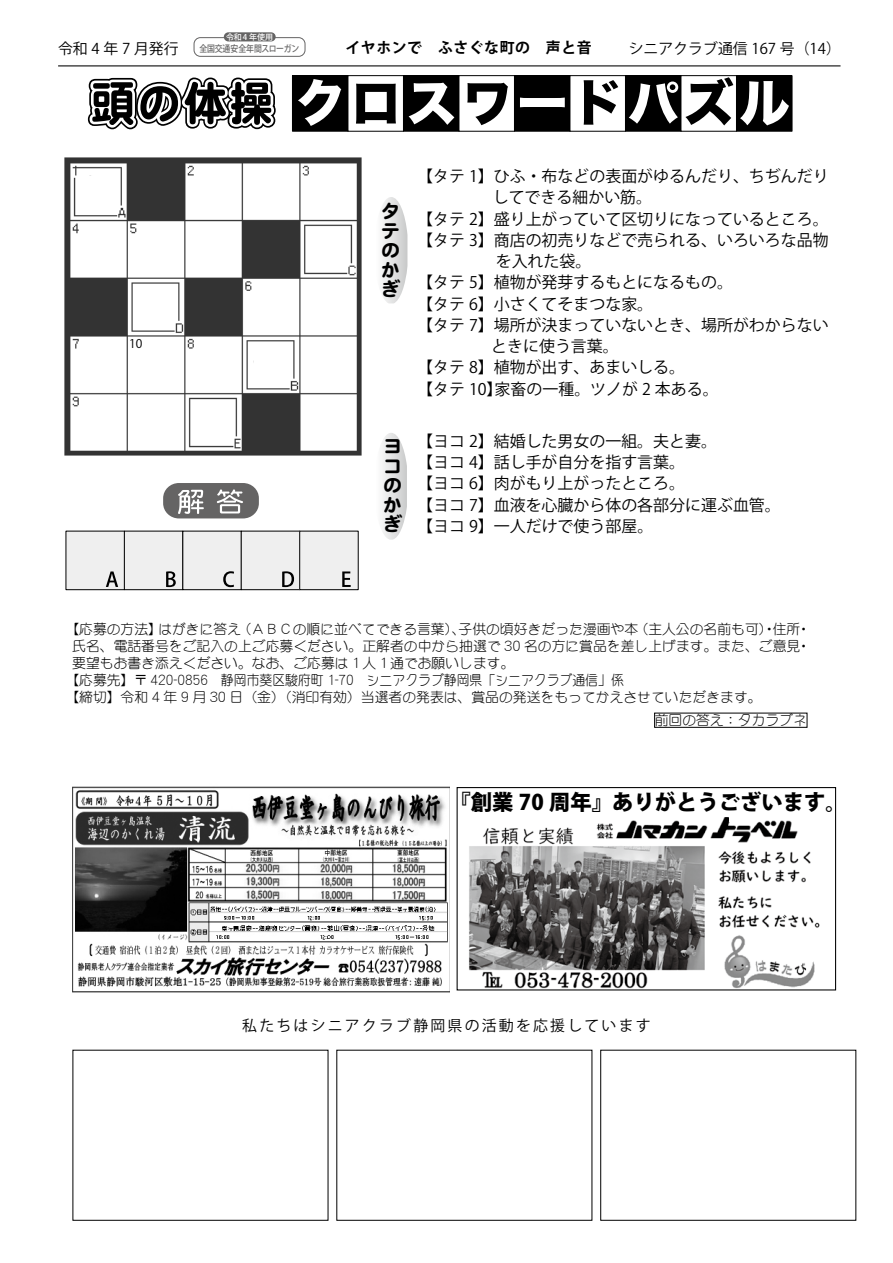
<style>
.page{position:relative;width:893px;height:1263px;background:#fff}
.page>*{position:absolute;margin:0;border:0;box-sizing:border-box;transform-origin:0 0}
.t1{font:50.4px "Hira Kaku Std N W8";letter-spacing:.1em;color:#fff}
.t2{font:21.3px "Koz Go Pr 6 N Heavy 90 pv RKSJ H";color:#000}
.t3{font:19.5px/19.5px "DF Maru Gothic SB MP RKSJ H";color:#000;text-align:justify}
.t4{font:15.9px "Koz Go Pro";color:#000}
.t5{font:15.9px/21.3px "Koz Go Pr 6 N";color:#000}
.t6{font:14.85px "Koz Go Pro";letter-spacing:.15em;color:#000}
.t7{font:14.85px "Koz Go Pro";color:#000}
.t8{font:700 14.85px "Koz Go Pro";letter-spacing:.035em;color:#000}
.t9{font:13.8px "DF Maru Gothic Lt MP RKSJ H";color:#000}
.t10{font:12px "Koz Go Pr 6 N";color:#000}
.t11{font:500 9.3px "Koz Go Pro";letter-spacing:-.03em;color:#656464;scale:.85 1}
.t12{font:500 7.95px "Koz Go Pro";color:#fff}
.s1{color:#000}
</style>
<div class="page">
<div style="left:194px;top:37px;width:111px;height:20px;border:1px solid #656464;border-radius:6px"></div>
<div style="left:224px;top:32px;width:52px;height:9px;background:#656464;border-radius:5px"></div>
<hr style="left:58px;top:65px;width:782px;height:1px;background:#000">
<svg style="left:72px;top:1049px;width:784px;height:172px"></svg>
<div style="left:73px;top:1050px;width:255px;height:170px;background:#fff"></div>
<div style="left:73px;top:1050px;width:255px;height:171px;border:1px solid #000"></div>
<div style="left:337px;top:1050px;width:255px;height:170px;background:#fff"></div>
<div style="left:336px;top:1050px;width:256px;height:171px;border:1px solid #000"></div>
<div style="left:601px;top:1050px;width:255px;height:170px;background:#fff"></div>
<div style="left:600px;top:1050px;width:256px;height:171px;border:1px solid #000"></div>
<img style="left:64px;top:157px;width:298px;height:299px">
<div style="left:83px;top:176px;width:32px;height:35px;background:#fff"></div>
<div style="left:310px;top:232px;width:33px;height:34px;background:#fff"></div>
<div style="left:140px;top:289px;width:32px;height:34px;background:#fff"></div>
<div style="left:254px;top:346px;width:33px;height:35px;background:#fff"></div>
<div style="left:197px;top:404px;width:32px;height:35px;background:#fff"></div>
<svg style="left:87px;top:77px;width:189px;height:53px"></svg>
<div style="left:292px;top:76px;width:56px;height:55px;background:#000"></div>
<div style="left:292px;top:75px;width:56px;height:57px;border:1px solid #000"></div>
<div style="left:403px;top:76px;width:56px;height:55px;background:#000"></div>
<div style="left:403px;top:75px;width:56px;height:57px;border:1px solid #000"></div>
<div style="left:514px;top:76px;width:56px;height:55px;background:#000"></div>
<div style="left:514px;top:75px;width:56px;height:57px;border:1px solid #000"></div>
<div style="left:625px;top:76px;width:56px;height:55px;background:#000"></div>
<div style="left:625px;top:75px;width:56px;height:57px;border:1px solid #000"></div>
<div style="left:736px;top:76px;width:56px;height:55px;background:#000"></div>
<div style="left:736px;top:75px;width:56px;height:57px;border:1px solid #000"></div>
<div style="left:66px;top:531px;width:58px;height:59px;background:#efefef"></div>
<div style="left:124px;top:531px;width:59px;height:59px;background:#efefef"></div>
<div style="left:124px;top:531px;width:59px;height:59px;border:1px solid #000"></div>
<div style="left:183px;top:531px;width:58px;height:59px;background:#efefef"></div>
<div style="left:182px;top:531px;width:60px;height:59px;border:1px solid #000"></div>
<div style="left:241px;top:531px;width:59px;height:59px;background:#efefef"></div>
<div style="left:241px;top:531px;width:59px;height:59px;border:1px solid #000"></div>
<div style="left:300px;top:531px;width:58px;height:59px;background:#efefef"></div>
<div style="left:299px;top:531px;width:60px;height:59px;border:1px solid #000"></div>
<svg style="left:106px;top:571px;width:12px;height:16px"></svg>
<svg style="left:166px;top:571px;width:10px;height:16px"></svg>
<svg style="left:223px;top:571px;width:11px;height:16px"></svg>
<svg style="left:282px;top:571px;width:12px;height:16px"></svg>
<svg style="left:342px;top:571px;width:9px;height:16px"></svg>
<div style="left:163px;top:483px;width:96px;height:35px;background:#656464;border-radius:15px"></div>
<svg style="left:178px;top:490px;width:26px;height:24px"></svg>
<svg style="left:217px;top:489px;width:26px;height:24px"></svg>
<svg style="left:382px;top:197px;width:25px;height:106px"></svg>
<svg style="left:382px;top:433px;width:25px;height:107px"></svg>
<img style="left:72px;top:786px;width:378px;height:207px">
<img style="left:469px;top:817px;width:351px;height:171px">
<div style="left:467px;top:812px;width:243px;height:6px;background:#fff"></div>
<div style="left:729px;top:812px;width:21px;height:9px;background:#fff"></div>
<div style="left:457px;top:787px;width:379px;height:203px;border:1px solid #000"></div>
<p class="t6" style="left:58px;top:39px;width:122px">令和 4 年 7 月発行</p>
<p class="t10" style="left:129px;top:337px;width:15px">10</p>
<p class="t12" style="left:226px;top:32px;width:49px">令和4 年使用</p>
<p class="t11" style="left:200px;top:42px;width:119px">全国交通安全年間スローガン</p>
<p class="t8" style="left:345px;top:38px;width:248px">イヤホンで　ふさぐな町の　声と音</p>
<p class="t7" style="left:629px;top:39px;width:214px">シニアクラブ通信 167 号)14(</p>
<h1 class="t1" style="left:295px;top:75px;width:496px">ク<span class="s1">ロ</span>ス<span class="s1">ワ</span>ー<span class="s1">ド</span>パ<span class="s1">ズ</span>ル</h1>
<h3 class="t3" style="left:381px;top:201px;width:21px">タテのかぎ</h3>
<h3 class="t3" style="left:383px;top:437px;width:21px">ヨコのかぎ</h3>
<p class="t4" style="left:417px;top:166px;width:413px">【タテ 】1 ひふ・布などの表面がゆるんだり、ちぢんだり</p>
<p class="t4" style="left:493px;top:187px;width:161px">してできる細かい筋。</p>
<p class="t4" style="left:417px;top:208px;width:413px">【タテ 】2 盛り上がっていて区切りになっているところ。</p>
<p class="t4" style="left:417px;top:230px;width:413px">【タテ 】3 商店の初売りなどで売られる、いろいろな品物</p>
<p class="t4" style="left:496px;top:251px;width:97px">を入れた袋。</p>
<p class="t4" style="left:417px;top:272px;width:317px">【タテ 】5 植物が発芽するもとになるもの。</p>
<p class="t4" style="left:417px;top:293px;width:237px">【タテ 】6 小さくてそまつな家。</p>
<p class="t4" style="left:417px;top:315px;width:413px">【タテ 】7 場所が決まっていないとき、場所がわからない</p>
<p class="t4" style="left:491px;top:336px;width:129px">ときに使う言葉。</p>
<p class="t4" style="left:417px;top:357px;width:269px">【タテ 】8 植物が出す、あまいしる。</p>
<p class="t4" style="left:495px;top:378px;width:226px">家畜の一種。ツノが 2 本ある。</p>
<p class="t4" style="left:417px;top:378px;width:87px">【タテ 10】</p>
<p class="t5" style="left:417px;top:431px;width:365px">【ヨコ 】2 結婚した男女の一組。夫と妻。<br>【ヨコ 】4 話し手が自分を指す言葉。<br>【ヨコ 】6 肉がもり上がったところ。<br>【ヨコ 】7 血液を心臓から体の各部分に運ぶ血管。【ヨコ 】9 一人だけで使う部屋。</p>
<p class="t9" style="left:459px;top:622px;width:181px">子供の頃好きだった漫画や本</p>
<p class="t9" style="left:158px;top:622px;width:84px">はがきに答え</p>
<p class="t9" style="left:65px;top:622px;width:98px">【応募の方法】</p>
<p class="t9" style="left:237px;top:622px;width:230px">（ＡＢＣの順に並べてできる言葉）、</p>
<p class="t9" style="left:634px;top:622px;width:143px">（主人公の名前も可）・</p>
<p class="t9" style="left:773px;top:622px;width:29px">住所</p>
<p class="t9" style="left:797px;top:622px;width:15px">・</p>
<p class="t9" style="left:72px;top:639px;width:730px">氏名、電話番号をご記入の上ご応募ください。正解者の中から抽選で 30 名の方に賞品を差し上げます。また、ご意見</p>
<p class="t9" style="left:72px;top:656px;width:444px">要望もお書き添えください。なお、ご応募は１人１通でお願いします。</p>
<p class="t9" style="left:65px;top:673px;width:560px">【応募先】〒 420-0856　静岡市葵区駿府町 1-70　シニアクラブ静岡県「シニアクラブ通信」係</p>
<p class="t9" style="left:65px;top:690px;width:698px">【締切】令和 4 年 9 月 30 日（金）（消印有効）当選者の発表は、賞品の発送をもってかえさせていただきます。</p>
<p class="t9" style="left:797px;top:639px;width:15px">・</p>
<p class="t9" style="left:655px;top:713px;width:154px">前回の答え：タカラブネ</p>
<h2 class="t2" style="left:450px;top:790px;width:399px">『創業 70 周年』ありがとうございます。</h2>
<p class="t6" style="left:242px;top:1016px;width:410px">私たちはシニアクラブ静岡県の活動を応援しています</p>
</div>
